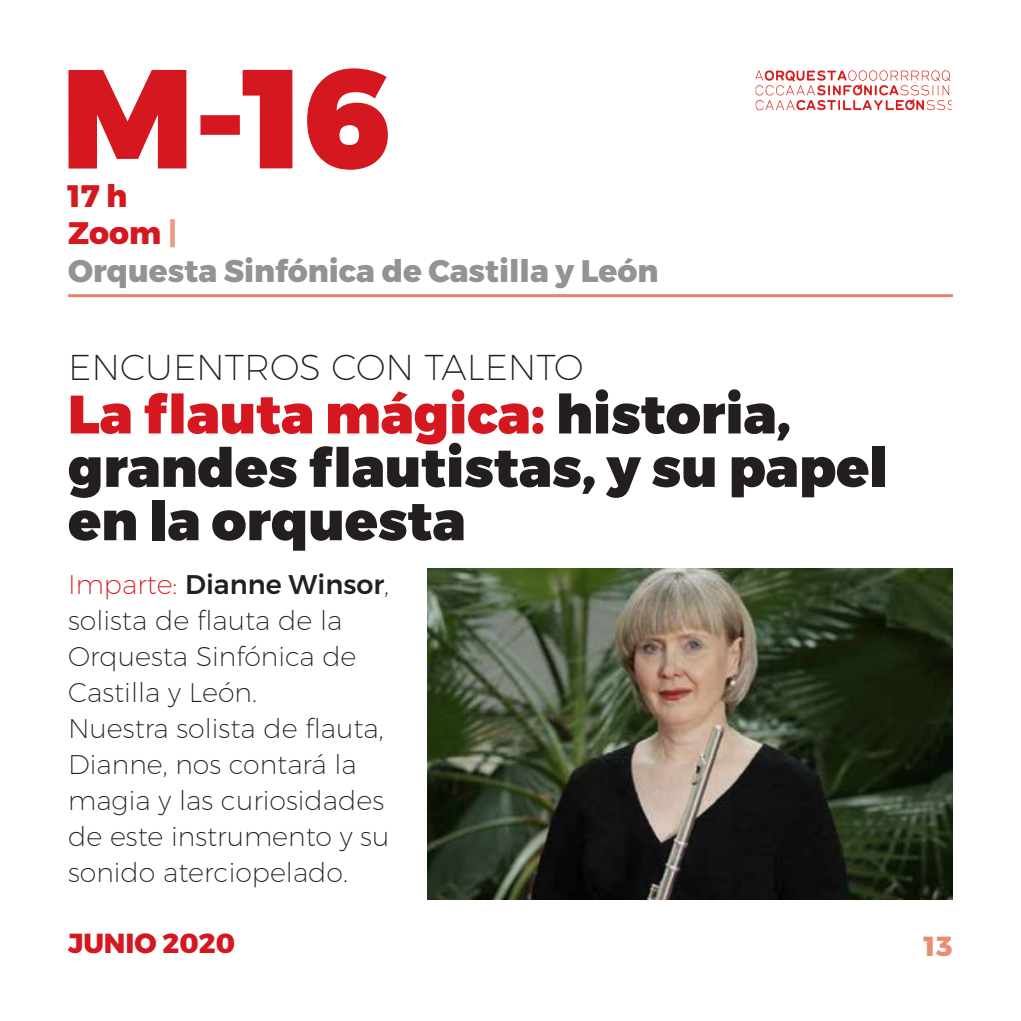
<style>
.page{position:relative;width:1021px;height:1021px;background:#fff}
.page>*{position:absolute;margin:0;border:0;box-sizing:border-box;transform-origin:0 0}
.t1{font:900 140.4px "Montserrat";color:#d5171f}
.t2{font:900 54px/53.4px "Montserrat";color:#231f20}
.t3{font:200 36px "Montserrat";color:#231f20}
.t4{font:800 31.2px "Montserrat";color:#919396}
.t5{font:800 31.2px "Montserrat";color:#d5171f}
.t6{font:800 27.6px "Montserrat";color:#d5171f}
.t7{font:800 27.6px "Montserrat";color:#e98d72}
.t8{font:200 27px/36px "Montserrat";color:#231f20}
.s1{color:#ec9a80}
.s2{color:#d5171f}
.s3{font-weight:500}
</style>
<div class="page">
<hr style="left:68px;top:294px;width:884px;height:3px;background:#e78467">
<img style="left:427px;top:568px;width:525px;height:331px">
<img style="left:755px;top:70px;width:197px;height:41px">
<p class="t1" style="left:61px;top:64px;width:335px">M-16</p>
<p class="t5" style="left:68px;top:178px;width:61px">17 h</p>
<p class="t5" style="left:68px;top:215px;width:111px">Zoom <span class="s1">|</span></p>
<p class="t4" style="left:68px;top:253px;width:592px">Orquesta Sinfónica de Castilla y León</p>
<p class="t3" style="left:68px;top:353px;width:517px">ENCUENTROS CON TALENTO</p>
<p class="t2" style="left:68px;top:392px;width:821px"><span class="s2">La flauta mágica:</span> historia, grandes flautistas, y su papel en la orquesta</p>
<p class="t8" style="left:68px;top:568px;width:322px"><span class="s2">Imparte:</span> <span class="s3">Dianne Winsor</span>, solista de flauta de la<br>Orquesta Sinfónica de<br>Castilla y León.</p>
<p class="t8" style="left:68px;top:712px;width:323px">Nuestra solista de flauta,<br>Dianne, nos contará la magia y las curiosidades de este instrumento y su sonido aterciopelado.</p>
<p class="t6" style="left:68px;top:927px;width:168px">JUNIO 2020</p>
<p class="t7" style="left:924px;top:930px;width:30px">13</p>
</div>
